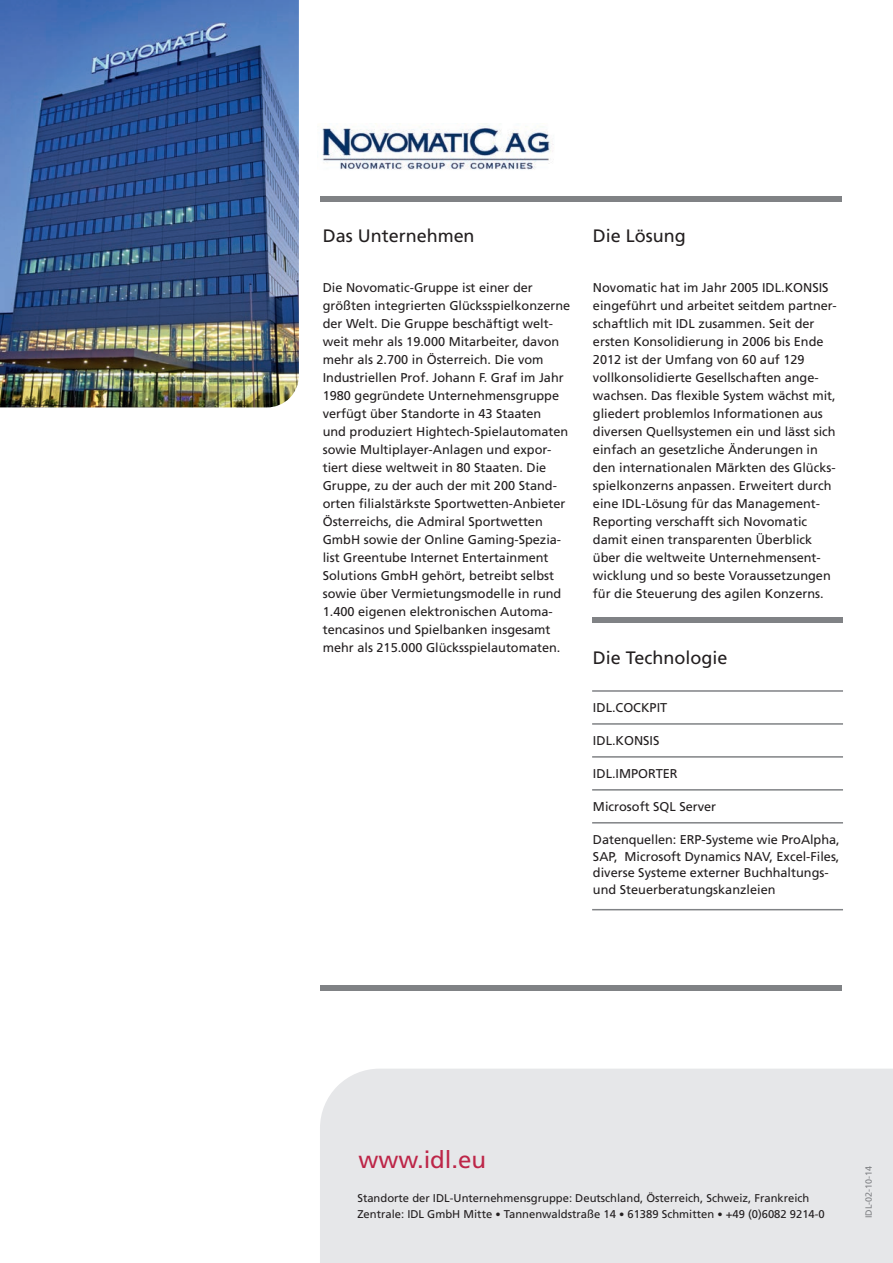
<style>
.page{position:relative;width:893px;height:1263px;background:#fff}
.page>*{position:absolute;margin:0;border:0;box-sizing:border-box;transform-origin:0 0}
.t1{font:24px "Frutiger";color:#bd2648}
.t2{font:18px "Frutiger";color:#231f20}
.t3{font:12.75px/18px "Frutiger";color:#231f20}
.t4{font:11.25px/16.5px "Frutiger";color:#231f20}
.t5{font:9px "Frutiger";color:#808285}
.s1{font-size:10.5px}
</style>
<div class="page">
<div style="left:320px;top:1069px;width:573px;height:194px;background:#e6e7e9"></div>
<hr style="left:592px;top:690px;width:251px;height:2px;background:#808285">
<hr style="left:592px;top:723px;width:251px;height:2px;background:#808285">
<hr style="left:592px;top:756px;width:251px;height:2px;background:#808285">
<hr style="left:592px;top:789px;width:251px;height:2px;background:#808285">
<hr style="left:592px;top:822px;width:251px;height:1px;background:#808285">
<hr style="left:592px;top:909px;width:251px;height:1px;background:#808285">
<div style="left:592px;top:617px;width:251px;height:6px;background:#808285"></div>
<div style="left:320px;top:196px;width:522px;height:6px;background:#808285"></div>
<div style="left:320px;top:985px;width:522px;height:6px;background:#808285"></div>
<img style="left:0;top:0;width:299px;height:407px">
<img style="left:322px;top:123px;width:232px;height:47px">
<h2 class="t2" style="left:323px;top:229px;width:153px">Das Unternehmen</h2>
<p class="t3" style="left:323px;top:280px;width:249px">Die Novomatic-Gruppe ist einer der größten integrierten Glücksspielkonzerne der Welt. Die Gruppe beschäftigt welt&shy;weit mehr als 19.000 Mitarbeiter, davon mehr als 2.700 in Österreich. Die vom Industriellen Prof. Johann F. Graf im Jahr 1980 gegründete Unternehmensgruppe verfügt über Standorte in 43 Staaten<br>und produziert Hightech-Spielautomaten sowie Multiplayer-Anlagen und expor&shy;tiert diese weltweit in 80 Staaten. Die Gruppe, zu der auch der mit 200 Stand&shy;orten filialstärkste Sportwetten-Anbieter Österreichs, die Admiral Sportwetten GmbH sowie der Online Gaming-Spezia&shy;list Greentube Internet Entertainment Solutions GmbH gehört, betreibt selbst sowie über Vermietungsmodelle in rund 1.400 eigenen elektronischen Automa&shy;tencasinos und Spielbanken insgesamt mehr als 215.000 Glücksspielautomaten.</p>
<h2 class="t2" style="left:593px;top:229px;width:94px">Die Lösung</h2>
<p class="t3" style="left:593px;top:280px;width:245px">Novomatic hat im Jahr 2005 IDL.KONSIS eingeführt und arbeitet seitdem partner&shy;schaftlich mit IDL zusammen. Seit der ersten Konsolidierung in 2006 bis Ende 2012 ist der Umfang von 60 auf 129 vollkonsolidierte Gesellschaften ange&shy;wachsen. Das flexible System wächst mit, gliedert problemlos Informationen aus diversen Quellsystemen ein und lässt sich einfach an gesetzliche Änderungen in den internationalen Märkten des Glücks&shy;spielkonzerns anpassen. Erweitert durch eine IDL-Lösung für das Management-Reporting verschafft sich Novomatic damit einen transparenten Überblick über die weltweite Unternehmensent&shy;wicklung und so beste Voraussetzungen für die Steuerung des agilen Konzerns.</p>
<h2 class="t2" style="left:593px;top:650px;width:136px">Die Technologie</h2>
<p class="t3" style="left:593px;top:700px;width:76px">IDL.COCKPIT</p>
<p class="t3" style="left:593px;top:733px;width:68px">IDL.KONSIS</p>
<p class="t3" style="left:593px;top:766px;width:86px">IDL.IMPORTER</p>
<p class="t3" style="left:593px;top:799px;width:125px">Microsoft SQL Server</p>
<p class="t3" style="left:593px;top:833px;width:248px;line-height:16.5px">Datenquellen: ERP-Systeme wie ProAlpha, SAP, Microsoft Dynamics NAV, Excel-Files, diverse Systeme externer Buchhaltungs&shy;und Steuerberatungskanzleien</p>
<h1 class="t1" style="left:358px;top:1150px;width:129px">www.idl.eu</h1>
<p class="t4" style="left:357px;top:1191px;width:469px">Standorte der IDL-Unternehmensgruppe: Deutschland, Österreich, Schweiz, Frankreich<br>Zentrale: IDL GmbH Mitte <span class="s1">•</span> Tannenwaldstraße 14 <span class="s1">•</span> 61389 Schmitten <span class="s1">•</span> +49 (0)6082 9214-0</p>
<p class="t5" style="left:865px;top:1218px;width:54px;rotate:-90deg">IDL-02-10-14</p>
</div>
